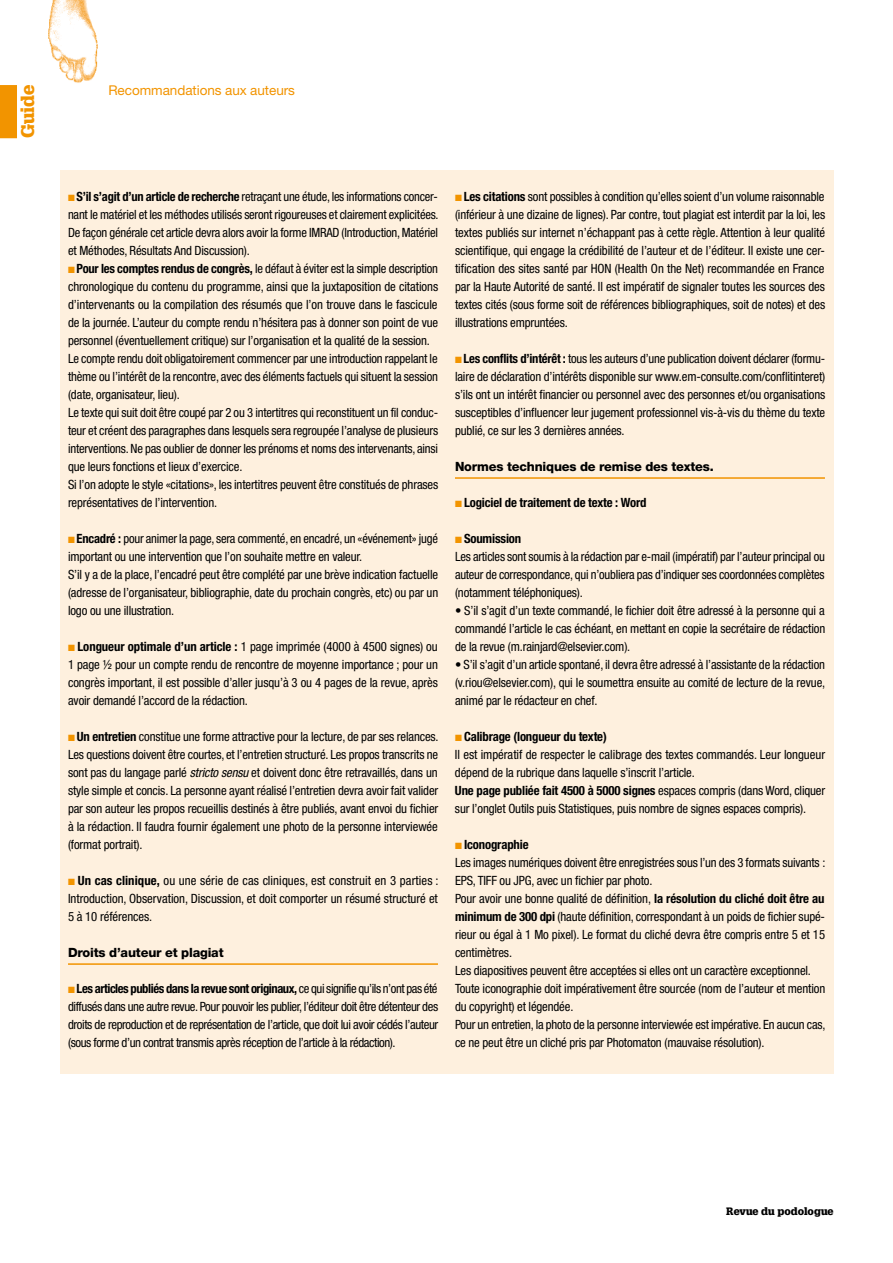
<style>
.page{position:relative;width:893px;height:1263px;background:#fff}
.page>*{position:absolute;margin:0;border:0;box-sizing:border-box;transform-origin:0 0}
.t1{font:900 18px "Glypha LT Std";letter-spacing:-.005em;color:#f29400}
.t2{font:13.5px "Helvetica Neue LT Pro";letter-spacing:-.005em;color:#f29400}
.t3{font:condensed 12.75px/18px "Helvetica Neue LT Pro";letter-spacing:-.01em;color:#000;text-align:justify}
.t4{font:800 12.75px "Helvetica Neue LT Pro";letter-spacing:-.015em;color:#000}
.t5{font:700 condensed 12.75px "Helvetica Neue LT Pro";letter-spacing:-.01em;color:#000}
.t6{font:900 10.5px "Glypha LT Std";letter-spacing:-.005em;color:#000}
.s1{color:#f29400}
.s2{font-weight:700}
.s3{font-style:italic}
</style>
<div class="page">
<img style="left:48px;top:0;width:50px;height:83px">
<div style="left:0;top:85px;width:17px;height:53px;background:#f29400"></div>
<div style="left:60px;top:170px;width:773px;height:904px;background:#fef0de"></div>
<hr style="left:68px;top:963px;width:370px;height:2px;background:#f29400">
<hr style="left:455px;top:477px;width:370px;height:2px;background:#f29400">
<h1 class="t1" style="left:17px;top:138px;width:55px;rotate:-90deg">Guide</h1>
<p class="t2" style="left:108px;top:82px;width:188px">Recommandations aux auteurs</p>
<p class="t3" style="left:68px;top:187px;width:372px"><span class="s1">■</span> <span class="s2">S’il s’agit d’un article de recherche</span> retraçant une étude, les informations concer&shy;nant le matériel et les méthodes utilisés seront rigoureuses et clairement explicitées.<br>De façon générale cet article devra alors avoir la forme IMRAD (Introduction, Matériel et Méthodes, Résultats And Discussion).</p>
<p class="t3" style="left:68px;top:259px;width:372px;text-align:left"><span class="s1">■</span> <span class="s2">Pour les comptes rendus de congrès,</span> le défaut à éviter est la simple description chronologique du contenu du programme, ainsi que la juxtaposition de citations d’intervenants ou la compilation des résumés que l’on trouve dans le fascicule de la journée. L’auteur du compte rendu n’hésitera pas à donner son point de vue personnel (éventuellement critique) sur l’organisation et la qualité de la session.<br>Le compte rendu doit obligatoirement commencer par une introduction rappelant le thème ou l’intérêt de la rencontre, avec des éléments factuels qui situent la session (date, organisateur, lieu).<br>Le texte qui suit doit être coupé par 2 ou 3 intertitres qui reconstituent un fil conduc&shy;teur et créent des paragraphes dans lesquels sera regroupée l’analyse de plusieurs interventions. Ne pas oublier de donner les prénoms et noms des intervenants, ainsi que leurs fonctions et lieux d’exercice.<br>Si l’on adopte le style «citations», les intertitres peuvent être constitués de phrases représentatives de l’intervention.</p>
<p class="t3" style="left:68px;top:529px;width:372px;text-align:left"><span class="s1">■</span> <span class="s2">Encadré :</span> pour animer la page, sera commenté, en encadré, un «événement» jugé important ou une intervention que l’on souhaite mettre en valeur.<br>S’il y a de la place, l’encadré peut être complété par une brève indication factuelle (adresse de l’organisateur, bibliographie, date du prochain congrès, etc) ou par un logo ou une illustration.</p>
<p class="t3" style="left:68px;top:637px;width:371px"><span class="s1">■</span> <span class="s2">Longueur optimale d’un article :</span> 1 page imprimée (4000 à 4500 signes) ou 1 page ½ pour un compte rendu de rencontre de moyenne importance ; pour un congrès important, il est possible d’aller jusqu’à 3 ou 4 pages de la revue, après avoir demandé l’accord de la rédaction.</p>
<p class="t3" style="left:68px;top:727px;width:372px"><span class="s1">■</span> <span class="s2">Un entretien</span> constitue une forme attractive pour la lecture, de par ses relances.<br>Les questions doivent être courtes, et l’entretien structuré. Les propos transcrits ne sont pas du langage parlé <span class="s3">stricto sensu</span> et doivent donc être retravaillés, dans un style simple et concis. La personne ayant réalisé l’entretien devra avoir fait valider par son auteur les propos recueillis destinés à être publiés, avant envoi du fichier à la rédaction. Il faudra fournir également une photo de la personne interviewée (format portrait).</p>
<p class="t3" style="left:68px;top:871px;width:372px"><span class="s1">■</span> <span class="s2">Un cas clinique,</span> ou une série de cas cliniques, est construit en 3 parties :<br>Introduction, Observation, Discussion, et doit comporter un résumé structuré et 5 à 10 références.</p>
<p class="t4" style="left:68px;top:945px;width:157px">Droits d’auteur et plagiat</p>
<p class="t3" style="left:68px;top:979px;width:372px"><span class="s1">■</span> <span class="s2">Les articles publiés dans la revue sont originaux,</span> ce qui signifie qu’ils n’ont pas été diffusés dans une autre revue. Pour pouvoir les publier, l’éditeur doit être détenteur des droits de reproduction et de représentation de l’article, que doit lui avoir cédés l’auteur (sous forme d’un contrat transmis après réception de l’article à la rédaction).</p>
<p class="t3" style="left:455px;top:187px;width:372px"><span class="s1">■</span> <span class="s2">Les citations</span> sont possibles à condition qu’elles soient d’un volume raisonnable (inférieur à une dizaine de lignes). Par contre, tout plagiat est interdit par la loi, les textes publiés sur internet n’échappant pas à cette règle. Attention à leur qualité scientifique, qui engage la crédibilité de l’auteur et de l’éditeur. Il existe une cer&shy;tification des sites santé par HON (Health On the Net) recommandée en France par la Haute Autorité de santé. Il est impératif de signaler toutes les sources des textes cités (sous forme soit de références bibliographiques, soit de notes) et des illustrations empruntées.</p>
<p class="t3" style="left:455px;top:349px;width:372px"><span class="s1">■</span> <span class="s2">Les conflits d’intérêt :</span> tous les auteurs d’une publication doivent déclarer (formu&shy;laire de déclaration d’intérêts disponible sur www.em-consulte.com/conflitinteret) s’ils ont un intérêt financier ou personnel avec des personnes et/ou organisations susceptibles d’influencer leur jugement professionnel vis-à-vis du thème du texte publié, ce sur les 3 dernières années.</p>
<p class="t4" style="left:455px;top:459px;width:260px">Normes techniques de remise des textes.</p>
<p class="t5" style="left:455px;top:495px;width:193px"><span class="s1">■</span> Logiciel de traitement de texte : Word</p>
<p class="t3" style="left:455px;top:529px;width:371px;text-align:left"><span class="s1">■</span> <span class="s2">Soumission<br></span>Les articles sont soumis à la rédaction par e-mail (impératif) par l’auteur principal ou auteur de correspondance, qui n’oubliera pas d’indiquer ses coordonnées complètes (notamment téléphoniques).</p>
<p class="t3" style="left:455px;top:601px;width:372px">• S’il s’agit d’un texte commandé, le fichier doit être adressé à la personne qui a commandé l’article le cas échéant, en mettant en copie la secrétaire de rédaction de la revue (m.rainjard@elsevier.com).</p>
<p class="t3" style="left:455px;top:655px;width:372px">• S’il s’agit d’un article spontané, il devra être adressé à l’assistante de la rédaction (v.riou@elsevier.com), qui le soumettra ensuite au comité de lecture de la revue, animé par le rédacteur en chef.</p>
<p class="t3" style="left:455px;top:727px;width:372px;text-align:left"><span class="s1">■</span> <span class="s2">Calibrage (longueur du texte)<br></span>Il est impératif de respecter le calibrage des textes commandés. Leur longueur dépend de la rubrique dans laquelle s’inscrit l’article.<br><span class="s2">Une page publiée fait 4500 à 5000 signes</span> espaces compris (dans Word, cliquer sur l’onglet Outils puis Statistiques, puis nombre de signes espaces compris).</p>
<p class="t3" style="left:455px;top:835px;width:372px;text-align:left"><span class="s1">■</span> <span class="s2">Iconographie<br></span>Les images numériques doivent être enregistrées sous l’un des 3 formats suivants :<br>EPS, TIFF ou JPG, avec un fichier par photo.<br>Pour avoir une bonne qualité de définition, <span class="s2">la résolution du cliché doit être au minimum de 300 dpi</span> (haute définition, correspondant à un poids de fichier supé&shy;rieur ou égal à 1 Mo pixel). Le format du cliché devra être compris entre 5 et 15 centimètres.<br>Les diapositives peuvent être acceptées si elles ont un caractère exceptionnel.<br>Toute iconographie doit impérativement être sourcée (nom de l’auteur et mention du copyright) et légendée.<br>Pour un entretien, la photo de la personne interviewée est impérative. En aucun cas, ce ne peut être un cliché pris par Photomaton (mauvaise résolution).</p>
<p class="t6" style="left:726px;top:1205px;width:109px">Revue du podologue</p>
</div>
